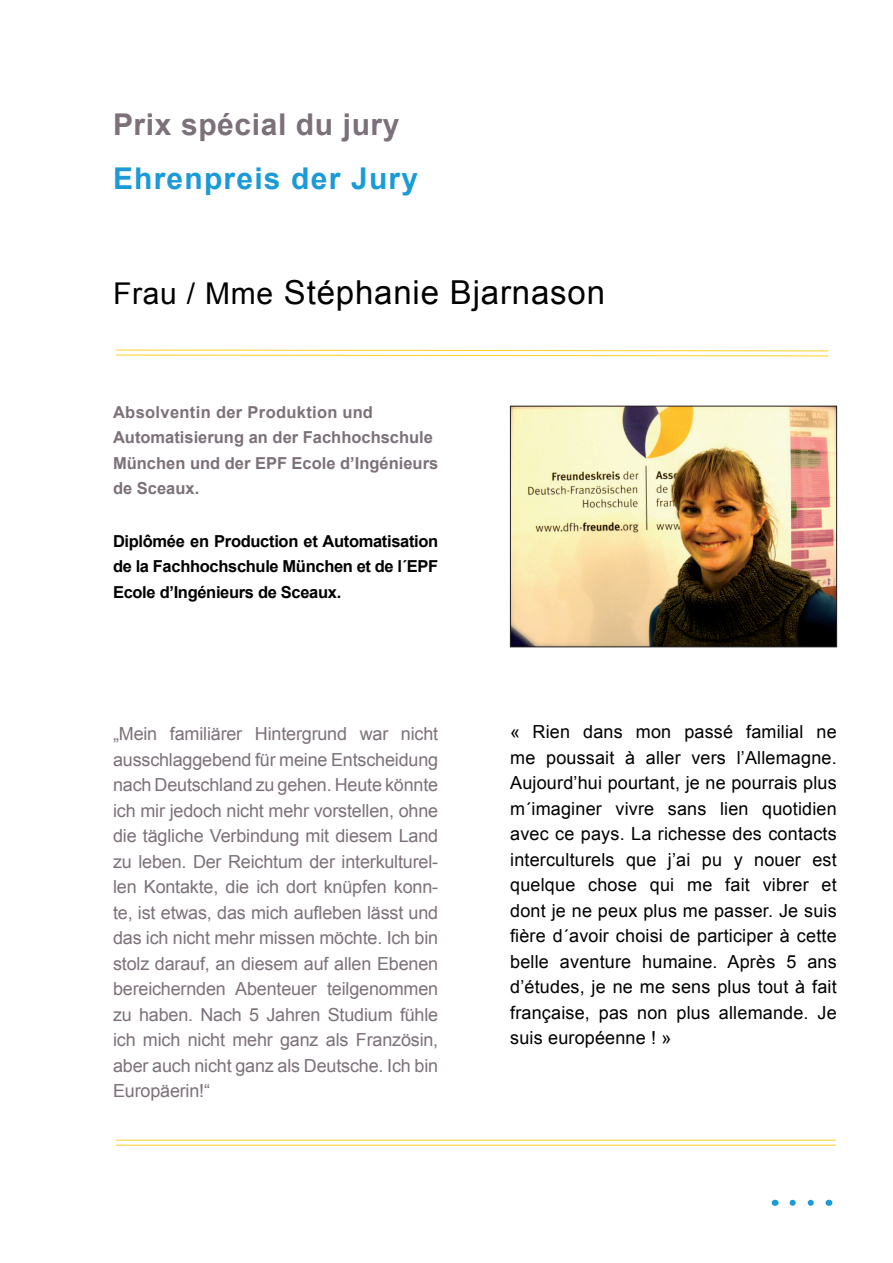
<style>
.page{position:relative;width:893px;height:1263px;background:#fff}
.page>*{position:absolute;margin:0;border:0;box-sizing:border-box;transform-origin:0 0}
.t1{font:33px "Arial";letter-spacing:.025em;color:#000}
.t2{font:700 30px "Arial";letter-spacing:.04em;color:#1a9bd7}
.t3{font:700 30px "Arial";letter-spacing:.02em;color:#7c717a}
.t4{font:18px/25.5px "Arial";letter-spacing:-.01em;color:#7c717a;text-align:justify}
.t5{font:18px/25.5px "Arial";letter-spacing:.01em;color:#000;text-align:justify}
.t6{font:700 16.5px/25.5px "Arial";color:#7c717a}
.t7{font:700 16.5px/25.5px "Arial";letter-spacing:-.02em;color:#000;text-align:justify}
.s1{font-size:30px}
</style>
<div class="page">
<img style="left:512px;top:408px;width:323px;height:237px">
<div style="left:510px;top:406px;width:327px;height:241px;border:1px solid #231f20"></div>
<svg style="left:116px;top:349px;width:713px;height:8px"></svg>
<hr style="left:116px;top:1140px;width:720px;height:1px;background:#ffd126">
<hr style="left:116px;top:1145px;width:720px;height:1px;background:#ffd126">
<svg style="left:793px;top:1200px;width:21px;height:6px"></svg>
<h2 class="t3" style="left:113px;top:105px;width:288px">Prix spécial du jury</h2>
<h2 class="t2" style="left:113px;top:159px;width:307px">Ehrenpreis der Jury</h2>
<h1 class="t1" style="left:113px;top:271px;width:494px"><span class="s1">Frau / Mme</span> Stéphanie Bjarnason</h1>
<p class="t6" style="left:113px;top:400px;width:327px">Absolventin der Produktion und<br>Automatisierung an der Fachhochschule<br>München und der EPF Ecole d’Ingénieurs de Sceaux.</p>
<p class="t7" style="left:113px;top:529px;width:327px">Diplômée en Production et Automatisation de la Fachhochschule München et de l´EPF Ecole d’Ingénieurs de Sceaux.</p>
<p class="t4" style="left:113px;top:721px;width:327px">„Mein familiärer Hintergrund war nicht ausschlaggebend für meine Entscheidung nach Deutschland zu gehen. Heute könnte ich mir jedoch nicht mehr vorstellen, ohne die tägliche Verbindung mit diesem Land zu leben. Der Reichtum der interkulturel&shy;len Kontakte, die ich dort knüpfen konn&shy;te, ist etwas, das mich aufleben lässt und das ich nicht mehr missen möchte. Ich bin stolz darauf, an diesem auf allen Ebenen bereichernden Abenteuer teilgenommen zu haben. Nach 5 Jahren Studium fühle ich mich nicht mehr ganz als Französin, aber auch nicht ganz als Deutsche. Ich bin Europäerin!“</p>
<p class="t5" style="left:510px;top:719px;width:328px">« Rien dans mon passé familial ne me poussait à aller vers l’Allemagne.<br>Aujourd’hui pourtant, je ne pourrais plus m´imaginer vivre sans lien quotidien avec ce pays. La richesse des contacts interculturels que j’ai pu y nouer est quelque chose qui me fait vibrer et dont je ne peux plus me passer. Je suis fière d´avoir choisi de participer à cette belle aventure humaine. Après 5 ans d’études, je ne me sens plus tout à fait française, pas non plus allemande. Je suis européenne ! »</p>
</div>
